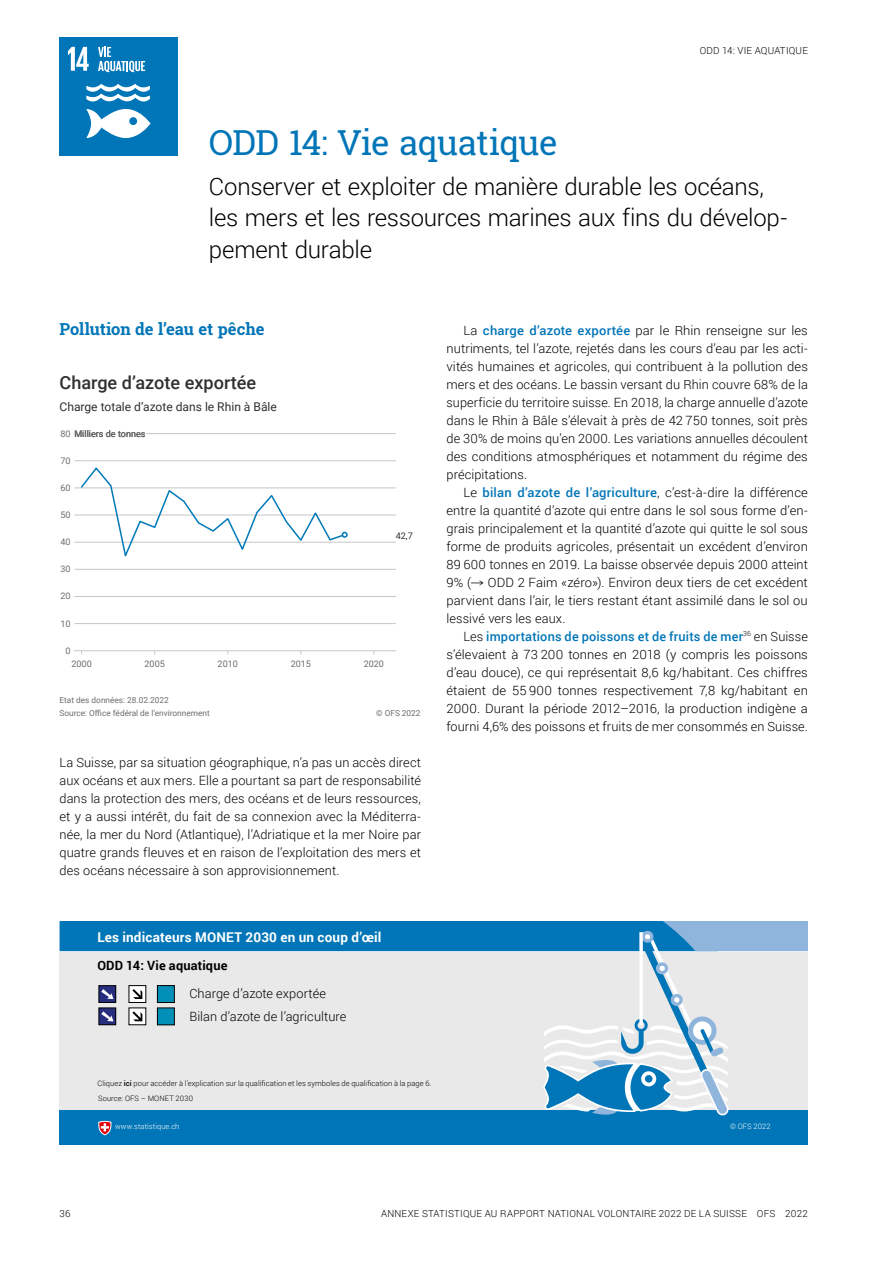
<style>
.page{position:relative;width:893px;height:1263px;background:#fff}
.page>*{position:absolute;margin:0;border:0;box-sizing:border-box;transform-origin:0 0}
.t1{font:34.5px "Roboto Slab";letter-spacing:-.02em;color:#0075b7}
.TS_Untertitel{font:300 24px/31.5px "Roboto";letter-spacing:-.01em;color:#000}
.t2{font:500 18.15px "Roboto";color:#303030}
.Untertitel_1_farbig{font:700 16.5px "Roboto Slab";letter-spacing:-.005em;color:#0075b7}
.t3{font:700 13.5px "Roboto";letter-spacing:.015em;color:#fff}
.Grundtext_Einzug_F{font:300 12.75px/18px "Roboto";letter-spacing:.005em;color:#000;text-align:justify}
.Grundtext_F{font:300 12.75px/18px "Roboto";letter-spacing:.01em;color:#000;text-align:justify}
.t4{font:700 12.75px "Roboto";letter-spacing:.015em;color:#000}
.t5{font:12px "Roboto";color:#303030}
.t6{font:300 9.75px "Roboto";letter-spacing:.02em;color:#000}
.t7{font:9px "Roboto";color:#6d6d6d}
.t8{font:9px "Roboto";color:#303030}
.t9{font:8.25px/13.5px "Roboto";color:#6d6d6d}
.t10{font:300 7.5px "Roboto";letter-spacing:.01em;color:#000}
.t11{font:300 7.5px "Roboto";letter-spacing:.01em;color:#fff}
.s1{color:#6d6d6d}
.s2{font-weight:500;color:#0075b7}
.s3{font-weight:500}
</style>
<div class="page">
<div style="left:60px;top:37px;width:118px;height:118px;background:#0075b7"></div>
<svg style="left:86px;top:84px;width:64px;height:54px"></svg>
<svg style="left:68px;top:47px;width:21px;height:24px"></svg>
<svg style="left:98px;top:47px;width:47px;height:25px"></svg>
<div style="left:60px;top:1110px;width:748px;height:35px;background:#0075b7"></div>
<svg style="left:60px;top:921px;width:748px;height:214px;background:#a8c8db"></svg>
<hr style="left:74px;top:623px;width:322px;height:1px;background:#c6c6c6">
<hr style="left:74px;top:596px;width:322px;height:1px;background:#c6c6c6">
<hr style="left:74px;top:569px;width:322px;height:1px;background:#c6c6c6">
<hr style="left:74px;top:542px;width:322px;height:1px;background:#c6c6c6">
<hr style="left:74px;top:515px;width:322px;height:1px;background:#c6c6c6">
<hr style="left:74px;top:487px;width:322px;height:1px;background:#c6c6c6">
<hr style="left:74px;top:460px;width:322px;height:1px;background:#c6c6c6">
<hr style="left:74px;top:433px;width:322px;height:1px;background:#c6c6c6">
<svg style="left:79px;top:467px;width:269px;height:90px"></svg>
<hr style="left:74px;top:650px;width:322px;height:1px;background:#c6c6c6">
<p class="t6" style="left:700px;top:43px;width:110px">ODD 14: Vi e aquati qu e</p>
<h1 class="t1" style="left:209px;top:119px;width:350px">ODD 14: Vie aquatique</h1>
<h1 class="TS_Untertitel" style="left:209px;top:170px;width:580px">Conserver et exploiter de manière durable les océans, les mers et les ressources marines aux fins du dévelop&shy;pement durable</h1>
<h3 class="Untertitel_1_farbig" style="left:60px;top:318px;width:207px">Pollution de l’eau et pêche</h3>
<p class="t2" style="left:60px;top:370px;width:198px">Charge d’azote exportée</p>
<p class="t5" style="left:60px;top:398px;width:219px">Charge totale d’azote dans le Rhin à Bâle</p>
<p class="t8" style="left:60px;top:427px;width:86px"><span class="s1">80</span> Milliers de tonnes</p>
<p class="t7" style="left:60px;top:454px;width:12px">70</p>
<p class="t7" style="left:60px;top:481px;width:12px">60</p>
<p class="t7" style="left:60px;top:508px;width:12px">50</p>
<p class="t7" style="left:60px;top:536px;width:12px">40</p>
<p class="t7" style="left:60px;top:563px;width:12px">30</p>
<p class="t7" style="left:60px;top:590px;width:12px">20</p>
<p class="t7" style="left:60px;top:617px;width:12px">10</p>
<p class="t7" style="left:66px;top:644px;width:7px">0</p>
<p class="t7" style="left:71px;top:658px;width:22px">2000</p>
<p class="t7" style="left:145px;top:658px;width:22px">2005</p>
<p class="t7" style="left:218px;top:658px;width:22px">2010</p>
<p class="t7" style="left:291px;top:658px;width:22px">2015</p>
<p class="t7" style="left:364px;top:658px;width:22px">2020</p>
<p class="t8" style="left:396px;top:530px;width:19px">42,7</p>
<p class="t9" style="left:60px;top:693px;width:152px">Etat des données: 28.02.2022<br>Source: Office fédéral de l’environnement</p>
<p class="t9" style="left:376px;top:706px;width:46px">© OFS 2022</p>
<p class="Grundtext_F" style="left:60px;top:753px;width:363px">La Suisse, par sa situation géographique, n’a pas un accès direct aux océans et aux mers. Elle a pourtant sa part de responsabilité dans la protection des mers, des océans et de leurs ressources, et y a aussi intérêt, du fait de sa connexion avec la Méditerra&shy;née, la mer du Nord (Atlantique), l’Adriatique et la mer Noire par quatre grands fleuves et en raison de l’exploitation des mers et des océans nécessaire à son approvisionnement.</p>
<p class="t3" style="left:97px;top:928px;width:286px">Les indicateurs MONET 2030 en un coup d’œil</p>
<p class="t4" style="left:97px;top:956px;width:132px">ODD 14: Vie aquatique</p>
<p class="Grundtext_Einzug_F" style="left:189px;top:982px;width:159px;line-height:22.4px">Charge d’azote exportée<br>Bilan d’azote de l’agriculture</p>
<p class="Grundtext_Einzug_F" style="left:446px;top:321px;width:363px;text-indent:17px">La <span class="s2">charge d’azote exportée</span> par le Rhin renseigne sur les nutriments, tel l’azote, rejetés dans les cours d’eau par les acti&shy;vités humaines et agricoles, qui contribuent à la pollution des mers et des océans. Le bassin versant du Rhin couvre 68% de la superficie du territoire suisse. En 2018, la charge annuelle d’azote dans le Rhin à Bâle s’élevait à près de 42 750 tonnes, soit près de 30% de moins qu’en 2000. Les variations annuelles découlent des conditions atmosphériques et notamment du régime des précipitations.</p>
<p class="Grundtext_Einzug_F" style="left:446px;top:483px;width:363px;text-indent:17px">Le <span class="s2">bilan d’azote de l’agriculture</span>, c’est-à-dire la différence entre la quantité d’azote qui entre dans le sol sous forme d’en&shy;grais principalement et la quantité d’azote qui quitte le sol sous forme de produits agricoles, présentait un excédent d’environ 89 600 tonnes en 2019. La baisse observée depuis 2000 atteint 9% (</p>
<p class="Grundtext_Einzug_F" style="left:446px;top:573px;width:363px;text-indent:41px">ODD 2 Faim «zéro»). Environ deux tiers de cet excédent parvient dans l’air, le tiers restant étant assimilé dans le sol ou lessivé vers les eaux.</p>
<p class="Grundtext_Einzug_F" style="left:446px;top:627px;width:363px;text-indent:17px">Les <span class="s2">importations de poissons et de fruits de mer</span><sup>36</sup> en Suisse s’élevaient à 73 200 tonnes en 2018 (y compris les poissons d’eau douce), ce qui représentait 8,6 kg/habitant. Ces chiffres étaient de 55 900 tonnes respectivement 7,8 kg/habitant en 2000. Durant la période 2012–2016, la production indigène a fourni 4,6% des poissons et fruits de mer consommés en Suisse.</p>
<p class="t10" style="left:98px;top:1078px;width:335px">Cliquez <span class="s3">ici</span> pour accéder à l’explication sur la qualification et les symboles de qualification à la page 6.</p>
<p class="t10" style="left:98px;top:1093px;width:96px">Source: OFS – MONET 2030</p>
<p class="t11" style="left:115px;top:1121px;width:66px">www.statistique.ch</p>
<p class="t11" style="left:730px;top:1121px;width:42px">© OFS 2022</p>
<p class="t6" style="left:60px;top:1207px;width:13px">36</p>
<p class="t6" style="left:381px;top:1207px;width:428px">ANNEXE STATISTIQUE AU RAPPORT NATIONAL VOLONTAIRE 2022 DE LA SUISSE OFS 2022</p>
</div>
